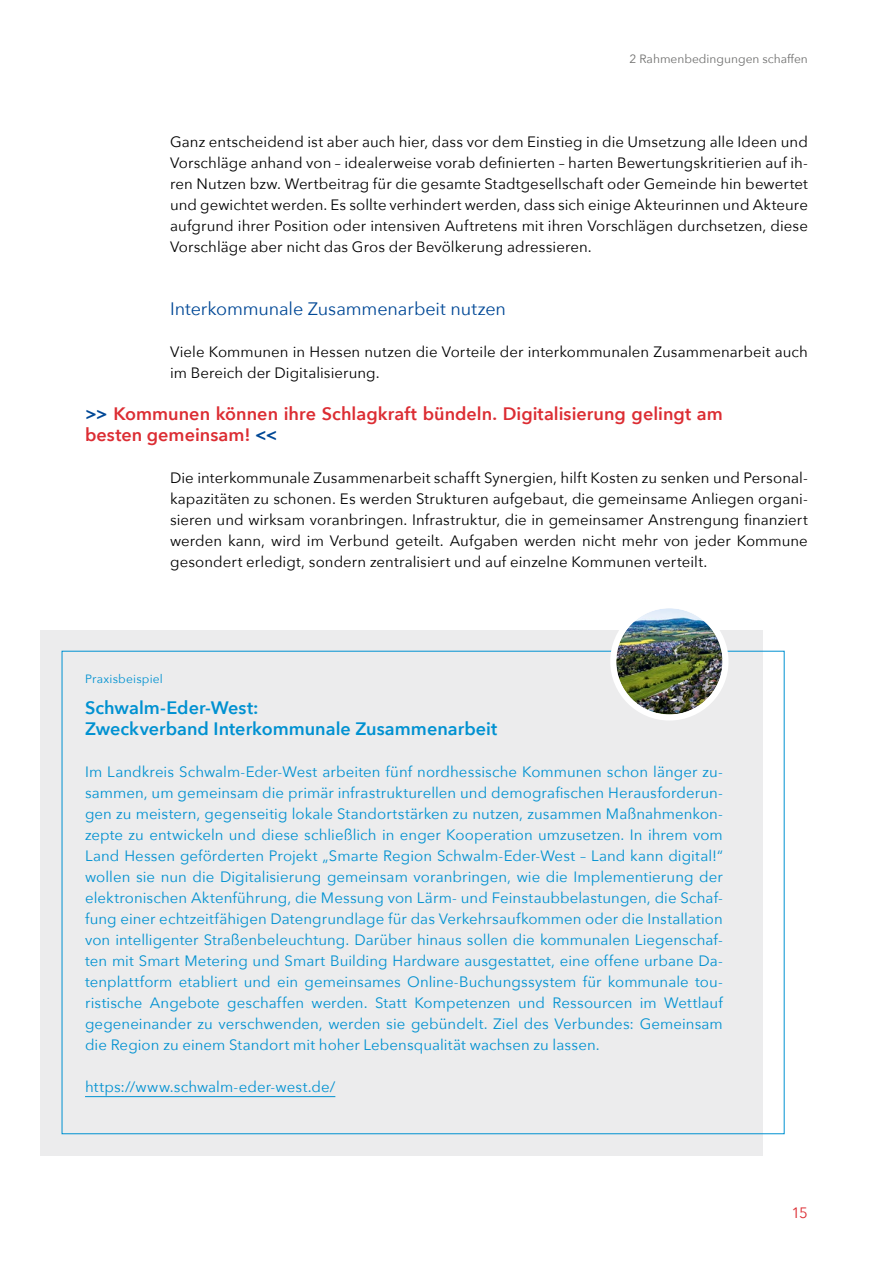
<style>
.page{position:relative;width:893px;height:1263px;background:#fff}
.page>*{position:absolute;margin:0;border:0;box-sizing:border-box;transform-origin:0 0}
.t1{font:600 18px/21px "Avenir Next";color:#dc2d33}
.Inhalt_PB_H3{font:600 18px/21px "Avenir Next";color:#0091d1}
.Inhalt_Headline_04{font:18px "Avenir Next";letter-spacing:-.005em;color:#004896}
.Inhalt_PB_Copy{font:15px/21px "Avenir Next";letter-spacing:.005em;color:#0091d1;text-align:justify}
.Inhalt_Fließtext{font:15px/21px "Avenir Next";letter-spacing:.005em;color:#000;text-align:justify}
.Inhalt_PB_Hyperlink{font:15px "Avenir Next";letter-spacing:.01em;color:#0091d1}
.t2{font:15px "Avenir Next";color:#dc2d33}
.t3{font:12px "Avenir Next";color:#6f6f6e}
.Inhalt_PB_H3-2{font:12px "Avenir Next";letter-spacing:.015em;color:#0091d1}
.s1{color:#004896}
</style>
<div class="page">
<div style="left:40px;top:630px;width:723px;height:525px;background:#ececed"></div>
<div style="left:61px;top:650px;width:724px;height:484px;background:#ececed"></div>
<div style="left:613px;top:605px;width:112px;height:112px;background:#fff;border-radius:50%"></div>
<img style="left:616px;top:608px;width:106px;height:106px;border-radius:53px">
<div style="left:610px;top:602px;width:118px;height:118px;border:6px solid #fff;border-radius:50%"></div>
<hr style="left:85px;top:1096px;width:250px;height:1px;background:#0091d1">
<p class="t3" style="left:630px;top:49px;width:180px">2 Rahmenbedingungen schaffen</p>
<p class="Inhalt_Fließtext" style="left:170px;top:131px;width:639px">Ganz entscheidend ist aber auch hier, dass vor dem Einstieg in die Umsetzung alle Ideen und Vorschläge anhand von – idealerweise vorab definierten – harten Bewertungskritierien auf ih&shy;ren Nutzen bzw. Wertbeitrag für die gesamte Stadtgesellschaft oder Gemeinde hin bewertet und gewichtet werden. Es sollte verhindert werden, dass sich einige Akteurinnen und Akteure aufgrund ihrer Position oder intensiven Auftretens mit ihren Vorschlägen durchsetzen, diese Vorschläge aber nicht das Gros der Bevölkerung adressieren.</p>
<h4 class="Inhalt_Headline_04" style="left:170px;top:294px;width:337px">Interkommunale Zusammenarbeit nutzen</h4>
<p class="Inhalt_Fließtext" style="left:170px;top:341px;width:639px">Viele Kommunen in Hessen nutzen die Vorteile der interkommunalen Zusammenarbeit auch im Bereich der Digitalisierung.</p>
<p class="t1" style="left:85px;top:403px;width:639px"><span class="s1">&gt;&gt;</span> Kommunen können ihre Schlagkraft bündeln. Digitalisierung gelingt am besten gemeinsam! <span class="s1">&lt;&lt;</span></p>
<p class="Inhalt_Fließtext" style="left:170px;top:467px;width:639px">Die interkommunale Zusammenarbeit schafft Synergien, hilft Kosten zu senken und Personal&shy;kapazitäten zu schonen. Es werden Strukturen aufgebaut, die gemeinsame Anliegen organi&shy;sieren und wirksam voranbringen. Infrastruktur, die in gemeinsamer Anstrengung finanziert werden kann, wird im Verbund geteilt. Aufgaben werden nicht mehr von jeder Kommune gesondert erledigt, sondern zentralisiert und auf einzelne Kommunen verteilt.</p>
<h3 class="Inhalt_PB_H3-2" style="left:85px;top:668px;width:79px">Praxisbeispiel</h3>
<h3 class="Inhalt_PB_H3" style="left:85px;top:697px;width:414px">Schwalm-Eder-West:<br>Zweckverband Interkommunale Zusammenarbeit</h3>
<p class="Inhalt_PB_Copy" style="left:85px;top:761px;width:639px">Im Landkreis Schwalm-Eder-West arbeiten fünf nordhessische Kommunen schon länger zu&shy;sammen, um gemeinsam die primär infrastrukturellen und demografischen Herausforderun&shy;gen zu meistern, gegenseitig lokale Standortstärken zu nutzen, zusammen Maßnahmenkon&shy;zepte zu entwickeln und diese schließlich in enger Kooperation umzusetzen. In ihrem vom Land Hessen geförderten Projekt „Smarte Region Schwalm-Eder-West – Land kann digital!“ wollen sie nun die Digitalisierung gemeinsam voranbringen, wie die Implementierung der elektronischen Aktenführung, die Messung von Lärm- und Feinstaubbelastungen, die Schaf&shy;fung einer echtzeitfähigen Datengrundlage für das Verkehrsaufkommen oder die Installation von intelligenter Straßenbeleuchtung. Darüber hinaus sollen die kommunalen Liegenschaf&shy;ten mit Smart Metering und Smart Building Hardware ausgestattet, eine offene urbane Da&shy;tenplattform etabliert und ein gemeinsames Online-Buchungssystem für kommunale tou&shy;ristische Angebote geschaffen werden. Statt Kompetenzen und Ressourcen im Wettlauf gegeneinander zu verschwenden, werden sie gebündelt. Ziel des Verbundes: Gemeinsam die Region zu einem Standort mit hoher Lebensqualität wachsen zu lassen.</p>
<p class="Inhalt_PB_Hyperlink" style="left:85px;top:1074px;width:252px">https://www.schwalm-eder-west.de/</p>
<p class="t2" style="left:791px;top:1200px;width:18px">15</p>
</div>
